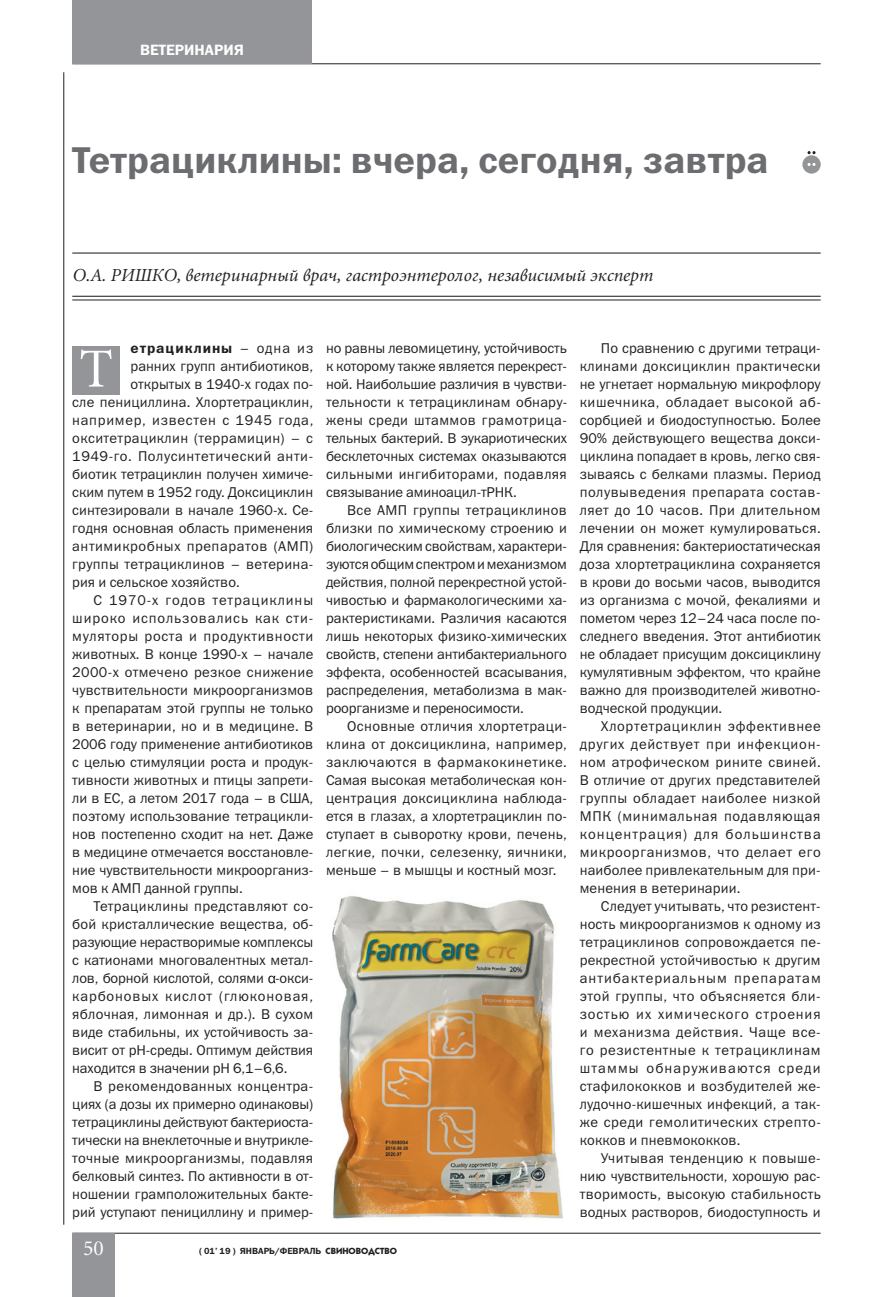
<style>
.page{position:relative;width:893px;height:1297px;background:#fff}
.page>*{position:absolute;margin:0;border:0;box-sizing:border-box;transform-origin:0 0}
.t1{font:54px "Miniature";color:#fff}
.t2{font:37.5px "Franklin Gothic Demi C";color:#6c6d70}
.t3{font:21px "Miniature";color:#fff}
.t4{font:italic 18px "Miniature";color:#231f20}
.t5{font:15px "Franklin Gothic Demi C";color:#fff}
.t6{font:14.25px/18px "Franklin Gothic Book C";color:#231f20;text-align:justify}
.t7{font:14.25px "Franklin Gothic Book C";letter-spacing:.02em;color:#231f20}
.t8{font:14.25px "Franklin Gothic Book C";letter-spacing:.025em;color:#231f20}
.t9{font:14.25px "Franklin Gothic Book C";letter-spacing:.04em;color:#231f20}
.t10{font:14.25px "Franklin Gothic Book C";letter-spacing:.06em;color:#231f20}
.t11{font:14.25px "Franklin Gothic Book C";letter-spacing:.03em;color:#231f20}
.t12{font:14.25px "Franklin Gothic Book C";letter-spacing:.045em;color:#231f20}
.t13{font:14.25px "Franklin Gothic Book C";letter-spacing:.05em;color:#231f20}
.t14{font:14.25px "Franklin Gothic Book C";letter-spacing:.065em;color:#231f20}
.t15{font:14.25px "Franklin Gothic Demi C";letter-spacing:.065em;color:#231f20}
.t16{font:9px "Franklin Gothic Demi C";color:#231f20}
.s1{font-family:"Franklin Gothic Book C"}
.s2{font-family:"Kabel C";font-weight:700}
</style>
<div class="page">
<hr style="left:63px;top:72px;width:1px;height:1153px;background:#231f20">
<hr style="left:72px;top:63px;width:749px;height:1px;background:#231f20">
<hr style="left:72px;top:1233px;width:749px;height:1px;background:#231f20">
<div style="left:72px;top:0;width:240px;height:63px;background:#939598"></div>
<div style="left:72px;top:1234px;width:43px;height:63px;background:#939598"></div>
<hr style="left:72px;top:252px;width:749px;height:2px;background:#231f20">
<svg style="left:268px;top:976px;width:7px;height:7px"></svg>
<hr style="left:72px;top:296px;width:749px;height:1px;background:#231f20">
<hr style="left:72px;top:300px;width:749px;height:1px;background:#231f20">
<div style="left:802px;top:155px;width:19px;height:19px;background:#939598;border-radius:50%"></div>
<svg style="left:807px;top:151px;width:8px;height:3px"></svg>
<svg style="left:807px;top:163px;width:8px;height:3px"></svg>
<div style="left:72px;top:346px;width:48px;height:48px;background:#939598"></div>
<img style="left:332px;top:896px;width:231px;height:323px">
<p class="t5" style="left:140px;top:42px;width:105px">ВЕТЕРИНАРИЯ</p>
<h2 class="t2" style="left:72px;top:139px;width:698px">Тетрациклины: вчера, сегодня, завтра</h2>
<p class="t4" style="left:72px;top:267px;width:582px">О.А. РИШКО, ветеринарный врач, гастроэнтеролог, независимый эксперт</p>
<p class="t15" style="left:131px;top:340px;width:184px">етрациклины <span class="s1">– одна из</span></p>
<p class="t6" style="left:131px;top:357px;width:184px">ранних групп антибиотиков,</p>
<p class="t6" style="left:131px;top:375px;width:184px">открытых в 1940-х годах по-</p>
<p class="t6" style="left:72px;top:393px;width:242px">сле пенициллина. Хлортетрациклин,</p>
<p class="t13" style="left:72px;top:412px;width:243px">например, известен с 1945 года,</p>
<p class="t11" style="left:72px;top:430px;width:242px">окситетрациклин (террамицин) – с</p>
<p class="t9" style="left:72px;top:448px;width:242px">1949-го. Полусинтетический анти-</p>
<p class="t6" style="left:72px;top:465px;width:242px">биотик тетрациклин получен химиче-</p>
<p class="t6" style="left:72px;top:483px;width:242px">ским путем в 1952 году. Доксициклин</p>
<p class="t6" style="left:72px;top:501px;width:243px">синтезировали в начале 1960-х. Се-</p>
<p class="t6" style="left:72px;top:519px;width:242px">годня основная область применения</p>
<p class="t9" style="left:72px;top:538px;width:242px">антимикробных препаратов (АМП)</p>
<p class="t7" style="left:72px;top:556px;width:242px">группы тетрациклинов – ветерина-</p>
<p class="t6" style="left:72px;top:573px;width:169px">рия и сельское хозяйство.</p>
<p class="t14" style="left:94px;top:592px;width:221px">С 1970-х годов тетрациклины</p>
<p class="t10" style="left:72px;top:610px;width:243px">широко использовались как сти-</p>
<p class="t12" style="left:72px;top:628px;width:243px">муляторы роста и продуктивности</p>
<p class="t6" style="left:72px;top:645px;width:243px">животных. В конце 1990-х – начале</p>
<p class="t8" style="left:72px;top:664px;width:242px">2000-х отмечено резкое снижение</p>
<p class="t6" style="left:72px;top:681px;width:242px">чувствительности микроорганизмов</p>
<p class="t6" style="left:72px;top:699px;width:242px">к препаратам этой группы не только</p>
<p class="t6" style="left:72px;top:717px;width:242px">в ветеринарии, но и в медицине. В</p>
<p class="t6" style="left:72px;top:735px;width:242px">2006 году применение антибиотиков</p>
<p class="t6" style="left:72px;top:753px;width:242px">с целью стимуляции роста и продук-</p>
<p class="t6" style="left:72px;top:771px;width:242px">тивности животных и птицы запрети-</p>
<p class="t6" style="left:72px;top:789px;width:242px">ли в ЕС, а летом 2017 года – в США,</p>
<p class="t6" style="left:72px;top:807px;width:243px">поэтому использование тетрацикли-</p>
<p class="t6" style="left:72px;top:825px;width:242px">нов постепенно сходит на нет. Даже</p>
<p class="t6" style="left:72px;top:843px;width:242px">в медицине отмечается восстановле-</p>
<p class="t6" style="left:72px;top:861px;width:242px">ние чувствительности микроорганиз-</p>
<p class="t6" style="left:72px;top:879px;width:172px">мов к АМП данной группы.</p>
<p class="t8" style="left:94px;top:898px;width:221px">Тетрациклины представляют со-</p>
<p class="t6" style="left:72px;top:915px;width:242px">бой кристаллические вещества, об-</p>
<p class="t6" style="left:72px;top:933px;width:242px">разующие нерастворимые комплексы</p>
<p class="t6" style="left:72px;top:951px;width:242px">с катионами многовалентных метал-</p>
<p class="t6" style="left:72px;top:969px;width:242px">лов, борной кислотой, солями -окси-</p>
<p class="t10" style="left:72px;top:988px;width:242px">карбоновых кислот (глюконовая,</p>
<p class="t7" style="left:72px;top:1006px;width:242px">яблочная, лимонная и др.). В сухом</p>
<p class="t6" style="left:72px;top:1023px;width:242px">виде стабильны, их устойчивость за-</p>
<p class="t6" style="left:72px;top:1041px;width:242px">висит от pH-среды. Оптимум действия</p>
<p class="t6" style="left:72px;top:1059px;width:217px">находится в значении pH 6,1–6,6.</p>
<p class="t8" style="left:94px;top:1078px;width:221px">В рекомендованных концентра-</p>
<p class="t6" style="left:72px;top:1095px;width:242px">циях (а дозы их примерно одинаковы)</p>
<p class="t6" style="left:72px;top:1113px;width:242px">тетрациклины действуют бактериоста-</p>
<p class="t6" style="left:72px;top:1131px;width:242px">тически на внеклеточные и внутрикле-</p>
<p class="t7" style="left:72px;top:1150px;width:242px">точные микроорганизмы, подавляя</p>
<p class="t6" style="left:72px;top:1167px;width:242px">белковый синтез. По активности в от-</p>
<p class="t6" style="left:72px;top:1185px;width:242px">ношении грамположительных бакте-</p>
<p class="t6" style="left:72px;top:1203px;width:242px">рий уступают пенициллину и пример-</p>
<h1 class="t1" style="left:79px;top:343px;width:35px">Т</h1>
<p class="t6" style="left:326px;top:339px;width:243px">но равны левомицетину, устойчивость к которому также является перекрест&shy;ной. Наибольшие различия в чувстви&shy;тельности к тетрациклинам обнару&shy;жены среди штаммов грамотрица&shy;тельных бактерий. В эукариотических бесклеточных системах оказываются сильными ингибиторами, подавляя связывание аминоацил-тРНК.</p>
<p class="t6" style="left:326px;top:501px;width:243px;text-indent:21px">Все АМП группы тетрациклинов близки по химическому строению и биологическим свойствам, характери&shy;зуются общим спектром и механизмом действия, полной перекрестной устой&shy;чивостью и фармакологическими ха&shy;рактеристиками. Различия касаются лишь некоторых физико-химических свойств, степени антибактериального эффекта, особенностей всасывания, распределения, метаболизма в мак&shy;роорганизме и переносимости.</p>
<p class="t6" style="left:326px;top:717px;width:242px;text-indent:21px">Основные отличия хлортетраци&shy;клина от доксициклина, например, заключаются в фармакокинетике.<br>Самая высокая метаболическая кон&shy;центрация доксициклина наблюда&shy;ется в глазах, а хлортетрациклин по&shy;ступает в сыворотку крови, печень, легкие, почки, селезенку, яичники, меньше – в мышцы и костный мозг.</p>
<p class="t6" style="left:580px;top:339px;width:243px;text-indent:21px">По сравнению с другими тетраци&shy;клинами доксициклин практически не угнетает нормальную микрофлору кишечника, обладает высокой аб&shy;сорбцией и биодоступностью. Более 90% действующего вещества докси&shy;циклина попадает в кровь, легко свя&shy;зываясь с белками плазмы. Период полувыведения препарата состав&shy;ляет до 10 часов. При длительном лечении он может кумулироваться.<br>Для сравнения: бактериостатическая доза хлортетрациклина сохраняется в крови до восьми часов, выводится из организма с мочой, фекалиями и пометом через 12–24 часа после по&shy;следнего введения. Этот антибиотик не обладает присущим доксициклину кумулятивным эффектом, что крайне важно для производителей животно&shy;водческой продукции.</p>
<p class="t6" style="left:580px;top:717px;width:243px;text-indent:21px">Хлортетрациклин эффективнее других действует при инфекцион&shy;ном атрофическом рините свиней.<br>В отличие от других представителей группы обладает наиболее низкой МПК (минимальная подавляющая концентрация) для большинства микроорганизмов, что делает его наиболее привлекательным для при&shy;менения в ветеринарии.</p>
<p class="t6" style="left:580px;top:897px;width:243px;text-indent:21px">Следует учитывать, что резистент&shy;ность микроорганизмов к одному из тетрациклинов сопровождается пе&shy;рекрестной устойчивостью к другим антибактериальным препаратам этой группы, что объясняется бли&shy;зостью их химического строения и механизма действия. Чаще все&shy;го резистентные к тетрациклинам штаммы обнаруживаются среди стафилококков и возбудителей же&shy;лудочно-кишечных инфекций, а так&shy;же среди гемолитических стрепто&shy;кокков и пневмококков.</p>
<p class="t6" style="left:580px;top:1149px;width:243px;text-indent:21px">Учитывая тенденцию к повыше&shy;нию чувствительности, хорошую рас&shy;творимость, высокую стабильность водных растворов, биодоступность и</p>
<h3 class="t3" style="left:83px;top:1237px;width:22px">50</h3>
<p class="t16" style="left:199px;top:1246px;width:199px">( 01’ 19 ) ЯНВАРЬ/ФЕВРАЛЬ <span class="s2">СВИНОВОДСТВО</span></p>
</div>
